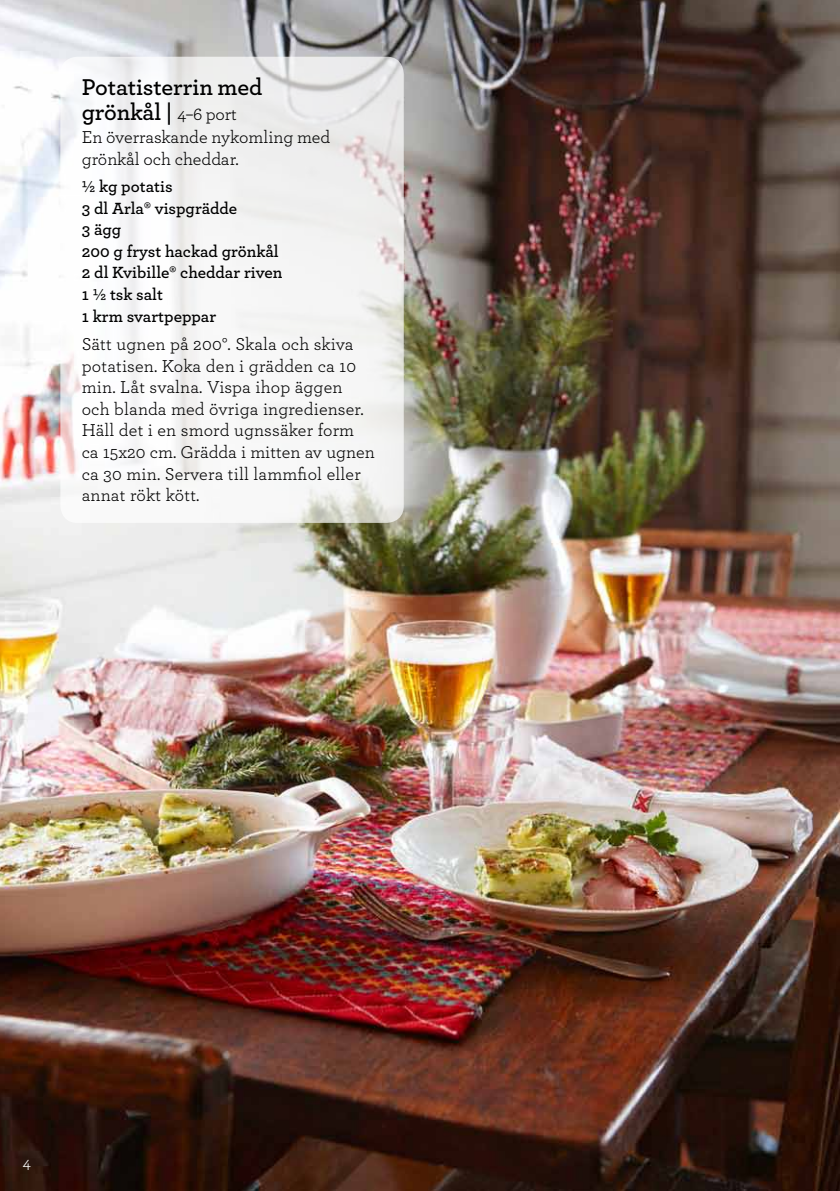
<style>
.page{position:relative;width:840px;height:1191px;background:#fff}
.page>*{position:absolute;margin:0;border:0;box-sizing:border-box;transform-origin:0 0}
.t1{font:600 24px/25px "Archer";letter-spacing:-.005em;color:#000}
.t2{font:18px/21.6px "Archer";color:#000}
.t3{font:600 17px/21.6px "Archer";color:#000}
.t4{font:16.4px "Archer";color:#fff}
.s1{font-weight:400;font-size:18px}
</style>
<div class="page">
<img style="left:0;top:0;width:839px;height:1191px">
<svg style="left:60px;top:57px;width:343px;height:466px;fill:#f5f5f5"></svg>
<h1 class="t1" style="left:82px;top:73px;width:182px">Potatisterrin med grönkål | <span class="s1">4–6 port</span></h1>
<p class="t2" style="left:82px;top:125px;width:250px">En överraskande nykomling med grönkål och cheddar.</p>
<p class="t3" style="left:82px;top:174px;width:202px">½ kg potatis<br>3 dl Arla® vispgrädde<br>3 ägg<br>200 g fryst hackad grönkål<br>2 dl Kvibille® cheddar riven<br>1 ½ tsk salt<br>1 krm svartpeppar</p>
<p class="t2" style="left:82px;top:332px;width:294px">Sätt ugnen på 200°. Skala och skiva potatisen. Koka den i grädden ca 10 min. Låt svalna. Vispa ihop äggen och blanda med övriga ingredienser.<br>Häll det i en smord ugnssäker form ca 15x20 cm. Grädda i mitten av ugnen ca 30 min. Servera till lammfiol eller annat rökt kött.</p>
<p class="t4" style="left:23px;top:1151px;width:10px">4</p>
</div>
